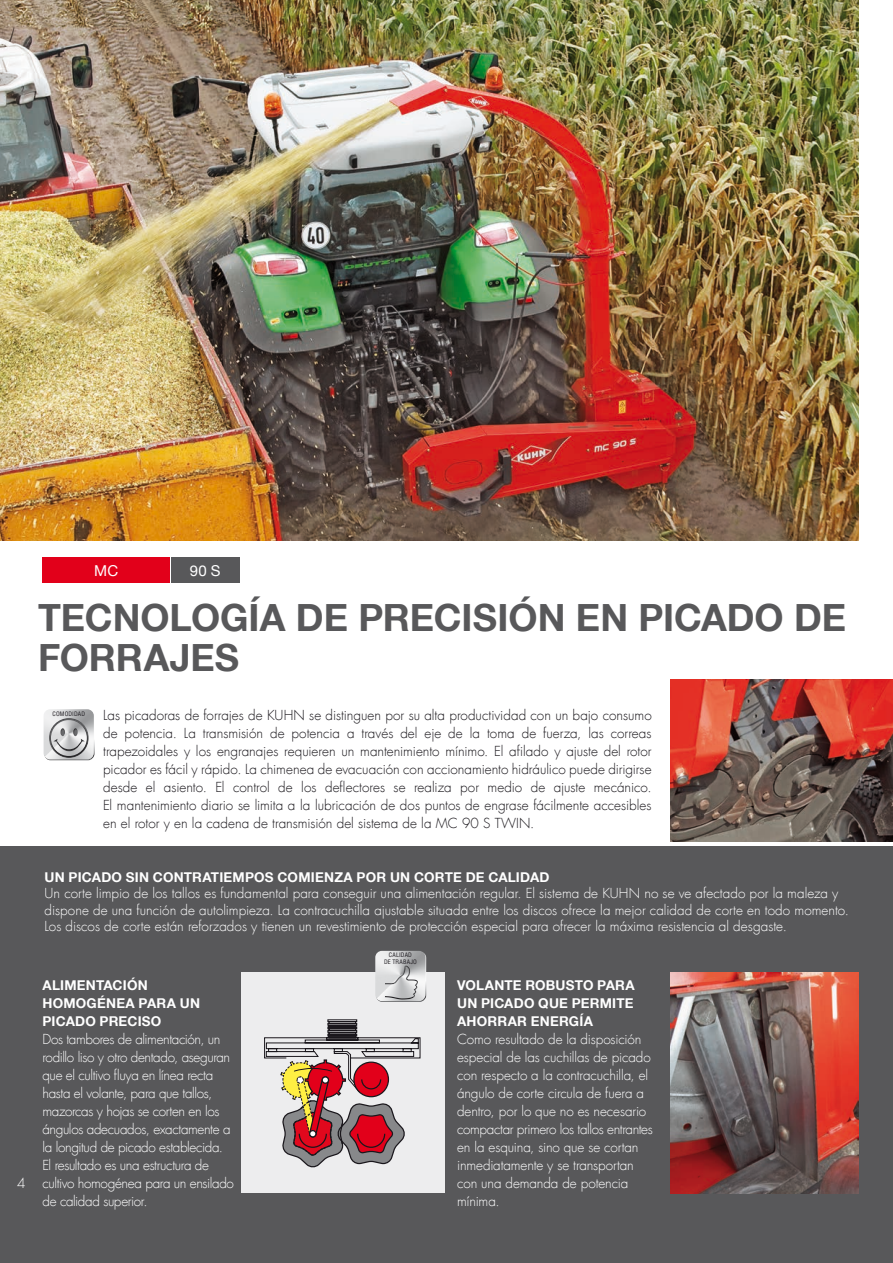
<style>
.page{position:relative;width:893px;height:1263px;background:#fff}
.page>*{position:absolute;margin:0;border:0;box-sizing:border-box;transform-origin:0 0}
.t1{font:700 37.5px/40.5px "Helvetica Neue LT Com";color:#58585a}
.t2{font:15px "Helvetica Neue LT Com";color:#fff}
.t3{font:300 13.5px/18px "Futura Com";letter-spacing:-.01em;color:#fff}
.t4{font:300 13.5px/18px "Futura Com";letter-spacing:.005em;color:#1a171c;text-align:justify}
.t5{font:700 13.5px/18px "Helvetica Neue LT Com";letter-spacing:.015em;color:#fff}
.t6{font:condensed 6px/7.2px "Helvetica";letter-spacing:.03em;color:#1a171c;text-align:center}
</style>
<div class="page">
<div style="left:0;top:846px;width:893px;height:417px;background:#58585a"></div>
<div style="left:241px;top:972px;width:203px;height:221px;background:#ededee"></div>
<svg style="left:264px;top:1019px;width:156px;height:148px"></svg>
<img style="left:670px;top:972px;width:189px;height:222px">
<img style="left:670px;top:680px;width:223px;height:162px">
<img style="left:375px;top:951px;width:47px;height:45px">
<svg style="left:376px;top:952px;width:50px;height:50px"></svg>
<svg style="left:385px;top:966px;width:33px;height:33px"></svg>
<img style="left:0;top:0;width:859px;height:540px">
<div style="left:43px;top:557px;width:127px;height:26px;background:#e2001a"></div>
<div style="left:171px;top:557px;width:68px;height:26px;background:#58585a"></div>
<img style="left:44px;top:709px;width:46px;height:48px">
<svg style="left:45px;top:710px;width:49px;height:50px"></svg>
<svg style="left:49px;top:718px;width:40px;height:40px;background:#b6b7b8"></svg>
<p class="t2" style="left:94px;top:561px;width:25px">MC</p>
<p class="t2" style="left:190px;top:561px;width:32px">90 S</p>
<h1 class="t1" style="left:38px;top:596px;width:809px">TECNOLOGÍA DE PRECISIÓN EN PICADO DE<br>FORRAJES</h1>
<p class="t4" style="left:103px;top:706px;width:550px">Las picadoras de forrajes de KUHN se distinguen por su alta productividad con un bajo consumo de potencia. La transmisión de potencia a través del eje de la toma de fuerza, las correas trapezoidales y los engranajes requieren un mantenimiento mínimo. El afilado y ajuste del rotor picador es fácil y rápido. La chimenea de evacuación con accionamiento hidráulico puede dirigirse desde el asiento. El control de los deflectores se realiza por medio de ajuste mecánico.<br>El mantenimiento diario se limita a la lubricación de dos puntos de engrase fácilmente accesibles en el rotor y en la cadena de transmisión del sistema de la MC 90 S TWIN.</p>
<p class="t6" style="left:53px;top:710px;width:34px">COMODIDAD</p>
<p class="t3" style="left:17px;top:1174px;width:10px">4</p>
<p class="t5" style="left:45px;top:868px;width:506px">UN PICADO SIN CONTRATIEMPOS COMIENZA POR UN CORTE DE CALIDAD</p>
<p class="t3" style="left:45px;top:885px;width:806px;line-height:16.2px">Un corte limpio de los tallos es fundamental para conseguir una alimentación regular. El sistema de KUHN no se ve afectado por la maleza y dispone de una función de autolimpieza. La contracuchilla ajustable situada entre los discos ofrece la mejor calidad de corte en todo momento.<br>Los discos de corte están reforzados y tienen un revestimiento de protección especial para ofrecer la máxima resistencia al desgaste.</p>
<p class="t6" style="left:384px;top:951px;width:34px">CALIDAD<br>DE TRABAJO</p>
<p class="t5" style="left:43px;top:976px;width:159px">ALIMENTACIÓN<br>HOMOGÉNEA PARA UN<br>PICADO PRECISO</p>
<p class="t3" style="left:43px;top:1030px;width:193px">Dos tambores de alimentación, un rodillo liso y otro dentado, aseguran que el cultivo fluya en línea recta hasta el volante, para que tallos, mazorcas y hojas se corten en los ángulos adecuados, exactamente a la longitud de picado establecida.<br>El resultado es una estructura de cultivo homogénea para un ensilado de calidad superior.</p>
<p class="t5" style="left:457px;top:976px;width:179px;text-align:justify">VOLANTE ROBUSTO PARA UN PICADO QUE PERMITE AHORRAR ENERGÍA</p>
<p class="t3" style="left:457px;top:1030px;width:197px">Como resultado de la disposición especial de las cuchillas de picado con respecto a la contracuchilla, el ángulo de corte circula de fuera a dentro, por lo que no es necesario compactar primero los tallos entrantes en la esquina, sino que se cortan inmediatamente y se transportan con una demanda de potencia mínima.</p>
</div>
